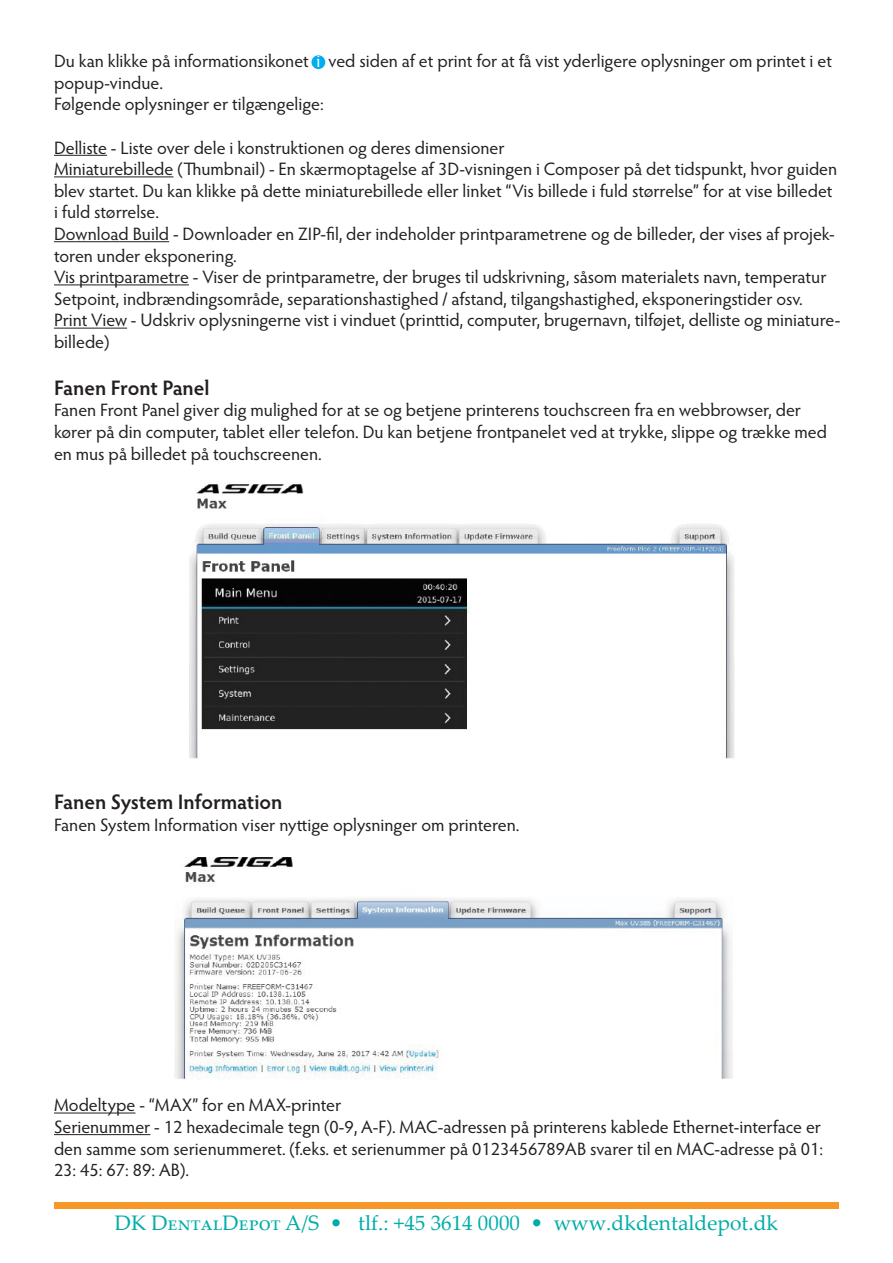
<style>
.page{position:relative;width:893px;height:1263px;background:#fff}
.page>*{position:absolute;margin:0;border:0;box-sizing:border-box;transform-origin:0 0}
.t1{font:21px "Palatino Linotype";color:#00ada8}
.t2{font:600 21px "Hypatia Sans Pro";letter-spacing:-.005em;color:#231f20}
.t3{font:18px/21.6px "Hypatia Sans Pro";color:#231f20}
.s1{color:#fff}
</style>
<div class="page">
<div style="left:54px;top:1202px;width:785px;height:7px;background:#f79727"></div>
<img style="left:190px;top:484px;width:545px;height:275px">
<img style="left:175px;top:857px;width:558px;height:223px">
<div style="left:311px;top:55px;width:14px;height:14px;background:#00aeef;border-radius:50%"></div>
<hr style="left:54px;top:155px;width:53px;height:1px;background:#231f20">
<hr style="left:54px;top:176px;width:119px;height:1px;background:#231f20">
<hr style="left:54px;top:241px;width:115px;height:1px;background:#231f20">
<hr style="left:54px;top:284px;width:135px;height:1px;background:#231f20">
<hr style="left:54px;top:328px;width:73px;height:1px;background:#231f20">
<hr style="left:54px;top:1112px;width:81px;height:1px;background:#231f20">
<hr style="left:54px;top:1134px;width:96px;height:1px;background:#231f20">
<p class="t3" style="left:54px;top:50px;width:779px">Du kan klikke på informationsikonet <span class="s1">i</span> ved siden af et print for at få vist yderligere oplysninger om printet i et popup-vindue.</p>
<p class="t3" style="left:54px;top:93px;width:271px">Følgende oplysninger er tilgængelige:</p>
<p class="t3" style="left:54px;top:136px;width:452px">Delliste - Liste over dele i konstruktionen og deres dimensioner</p>
<p class="t3" style="left:54px;top:158px;width:785px">Miniaturebillede (Thumbnail) - En skærmoptagelse af 3D-visningen i Composer på det tidspunkt, hvor guiden blev startet. Du kan klikke på dette miniaturebillede eller linket “Vis billede i fuld størrelse” for at vise billedet i fuld størrelse.</p>
<p class="t3" style="left:54px;top:223px;width:782px">Download Build - Downloader en ZIP-fil, der indeholder printparametrene og de billeder, der vises af projek&shy;toren under eksponering.</p>
<p class="t3" style="left:54px;top:266px;width:774px">Vis printparametre - Viser de printparametre, der bruges til udskrivning, såsom materialets navn, temperatur<br>Setpoint, indbrændingsområde, separationshastighed / afstand, tilgangshastighed, eksponeringstider osv.</p>
<p class="t3" style="left:54px;top:309px;width:788px">Print View - Udskriv oplysningerne vist i vinduet (printtid, computer, brugernavn, tilføjet, delliste og miniature&shy;billede)</p>
<p class="t2" style="left:54px;top:373px;width:157px">Fanen Front Panel</p>
<p class="t3" style="left:54px;top:399px;width:775px">Fanen Front Panel giver dig mulighed for at se og betjene printerens touchscreen fra en webbrowser, der kører på din computer, tablet eller telefon. Du kan betjene frontpanelet ved at trykke, slippe og trække med en mus på billedet på touchscreenen.</p>
<p class="t2" style="left:54px;top:787px;width:230px">Fanen System Information</p>
<p class="t3" style="left:54px;top:813px;width:467px">Fanen System Information viser nyttige oplysninger om printeren.</p>
<p class="t3" style="left:54px;top:1094px;width:289px">Modeltype - “MAX” for en MAX-printer</p>
<p class="t3" style="left:54px;top:1115px;width:771px;text-align:justify">Serienummer - 12 hexadecimale tegn (0-9, A-F). MAC-adressen på printerens kablede Ethernet-interface er den samme som serienummeret. (f.eks. et serienummer på 0123456789AB svarer til en MAC-adresse på 01:<br>23: 45: 67: 89: AB).</p>
<p class="t1" style="left:115px;top:1208px;width:665px">DK DentalDepot A/S • tlf.: +45 3614 0000 • www.dkdentaldepot.dk</p>
</div>
